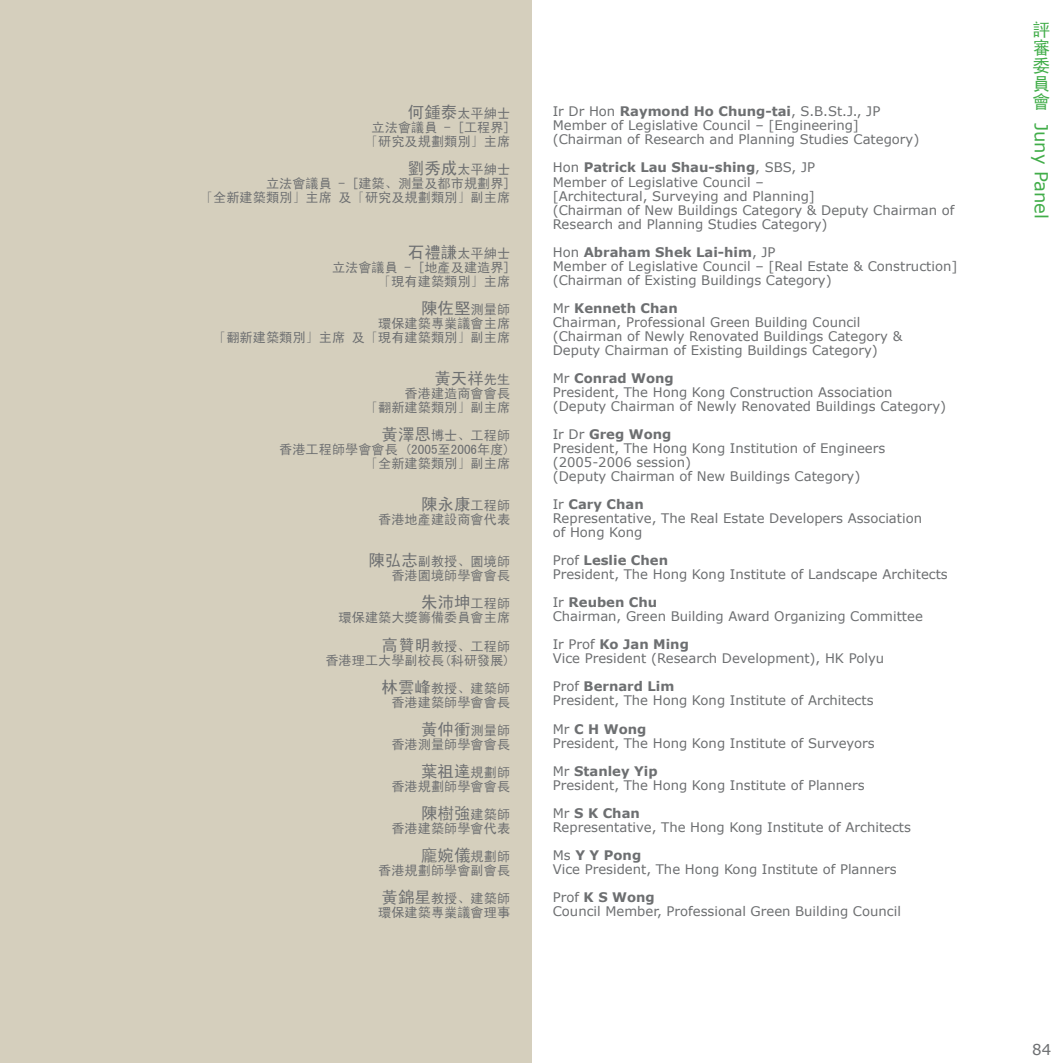
<style>
.page{position:relative;width:1063px;height:1063px;background:#fff}
.page>*{position:absolute;margin:0;border:0;box-sizing:border-box;transform-origin:0 0}
.t1{font:18px "Verdana";color:#41ad49}
.t2{font:18px/18px "Sim Hei";color:#41ad49;text-align:justify}
.t3{font:16.5px "Sim Hei";color:#6d6f71}
.t4{font:15px "Verdana";color:#6d6f71}
.t5{font:13.2px/14px "Verdana";color:#6d6f71}
.t6{font:13.2px/14px "Sim Hei";color:#6d6f71;text-align:right}
.s1{font-size:16.5px}
.s2{font-size:13.2px}
.s3{font-weight:700}
</style>
<div class="page">
<div style="left:0;top:0;width:531px;height:1063px;background:#d5cfbd"></div>
<p class="t6" style="left:365px;top:106px;width:147px"><span class="s1">何鍾泰</span>太平紳士<br>立法會議員 - [工程界]「研究及規劃類別」主席</p>
<p class="t6" style="left:200px;top:162px;width:312px"><span class="s1">劉秀成</span>太平紳士<br>立法會議員 - [建築、測量及都市規劃界]<br>「全新建築類別」主席 及「研究及規劃類別」副主席</p>
<p class="t6" style="left:332px;top:246px;width:180px"><span class="s1">石禮謙</span>太平紳士<br>立法會議員 - [地產及建造界]「現有建築類別」主席</p>
<p class="t3" style="left:421px;top:300px;width:91px">陳佐堅<span class="s2">測量師</span></p>
<p class="t6" style="left:213px;top:316px;width:299px">環保建築專業議會主席<br>「翻新建築類別」主席 及「現有建築類別」副主席</p>
<p class="t3" style="left:434px;top:370px;width:77px">黃天祥<span class="s2">先生</span></p>
<p class="t6" style="left:365px;top:386px;width:147px">香港建造商會會長<br>「翻新建築類別」副主席</p>
<p class="t6" style="left:279px;top:428px;width:233px"><span class="s1">黃澤恩</span>博士、工程師<br>香港工程師學會會長 (2005至2006年度)「全新建築類別」副主席</p>
<p class="t3" style="left:421px;top:496px;width:91px">陳永康<span class="s2">工程師</span></p>
<p class="t6" style="left:378px;top:513px;width:134px">香港地產建設商會代表</p>
<p class="t6" style="left:368px;top:555px;width:143px"><span class="s1">陳弘志</span>副教授、園境師香港園境師學會會長</p>
<p class="t3" style="left:421px;top:594px;width:91px">朱沛坤<span class="s2">工程師</span></p>
<p class="t6" style="left:339px;top:604px;width:173px;line-height:28px">環保建築大獎籌備委員會主席<span class="s1">高贊明</span>教授、工程師</p>
<p class="t6" style="left:325px;top:646px;width:186px;line-height:28px">香港理工大學副校長(科研發展)<span class="s1">林雲峰</span>教授、建築師</p>
<p class="t6" style="left:391px;top:695px;width:120px">香港建築師學會會長</p>
<p class="t3" style="left:421px;top:721px;width:91px">黃仲衝<span class="s2">測量師</span></p>
<p class="t6" style="left:391px;top:737px;width:120px">香港測量師學會會長</p>
<p class="t3" style="left:421px;top:763px;width:91px">葉祖達<span class="s2">規劃師</span></p>
<p class="t6" style="left:391px;top:779px;width:120px">香港規劃師學會會長</p>
<p class="t3" style="left:421px;top:805px;width:91px">陳樹強<span class="s2">建築師</span></p>
<p class="t6" style="left:391px;top:821px;width:120px">香港建築師學會代表</p>
<p class="t3" style="left:421px;top:847px;width:91px">龐婉儀<span class="s2">規劃師</span></p>
<p class="t6" style="left:378px;top:856px;width:134px;line-height:28px;text-align:left">香港規劃師學會副會長<span class="s1">黃錦星</span>教授、建築師</p>
<p class="t6" style="left:378px;top:905px;width:134px">環保建築專業議會理事</p>
<p class="t5" style="left:553px;top:104px;width:368px">Ir Dr Hon <span class="s3">Raymond Ho Chung-tai</span>, S.B.St.J., JP<br>Member of Legislative Council – [Engineering] (Chairman of Research and Planning Studies Category)</p>
<p class="t5" style="left:553px;top:160px;width:403px">Hon <span class="s3">Patrick Lau Shau-shing</span>, SBS, JP<br>Member of Legislative Council –<br>[Architectural, Surveying and Planning]<br>(Chairman of New Buildings Category &amp; Deputy Chairman of Research and Planning Studies Category)</p>
<p class="t5" style="left:553px;top:244px;width:406px">Hon <span class="s3">Abraham Shek Lai-him</span>, JP<br>Member of Legislative Council – [Real Estate &amp; Construction] (Chairman of Existing Buildings Category)</p>
<p class="t5" style="left:553px;top:300px;width:351px">Mr <span class="s3">Kenneth Chan<br></span>Chairman, Professional Green Building Council (Chairman of Newly Renovated Buildings Category &amp; Deputy Chairman of Existing Buildings Category)</p>
<p class="t5" style="left:553px;top:371px;width:395px">Mr <span class="s3">Conrad Wong<br></span>President, The Hong Kong Construction Association (Deputy Chairman of Newly Renovated Buildings Category)</p>
<p class="t5" style="left:553px;top:427px;width:334px">Ir Dr <span class="s3">Greg Wong<br></span>President, The Hong Kong Institution of Engineers (2005-2006 session)<br>(Deputy Chairman of New Buildings Category)</p>
<p class="t5" style="left:553px;top:497px;width:371px">Ir <span class="s3">Cary Chan<br></span>Representative, The Real Estate Developers Association of Hong Kong</p>
<p class="t5" style="left:553px;top:553px;width:397px">Prof <span class="s3">Leslie Chen<br></span>President, The Hong Kong Institute of Landscape Architects</p>
<p class="t5" style="left:553px;top:595px;width:372px">Ir <span class="s3">Reuben Chu<br></span>Chairman, Green Building Award Organizing Committee</p>
<p class="t5" style="left:553px;top:637px;width:333px">Ir Prof <span class="s3">Ko Jan Ming<br></span>Vice President (Research Development), HK Polyu</p>
<p class="t5" style="left:553px;top:679px;width:322px">Prof <span class="s3">Bernard Lim<br></span>President, The Hong Kong Institute of Architects</p>
<p class="t5" style="left:553px;top:721px;width:324px">Mr <span class="s3">C H Wong<br></span>President, The Hong Kong Institute of Surveyors</p>
<p class="t5" style="left:553px;top:763px;width:313px">Mr <span class="s3">Stanley Yip<br></span>President, The Hong Kong Institute of Planners</p>
<p class="t5" style="left:553px;top:805px;width:360px">Mr <span class="s3">S K Chan<br></span>Representative, The Hong Kong Institute of Architects</p>
<p class="t5" style="left:553px;top:848px;width:345px">Ms <span class="s3">Y Y Pong<br></span>Vice President, The Hong Kong Institute of Planners</p>
<p class="t5" style="left:553px;top:890px;width:350px">Prof <span class="s3">K S Wong<br></span>Council Member, Professional Green Building Council</p>
<h1 class="t2" style="left:1032px;top:20px;width:19px">評審委員會</h1>
<h1 class="t1" style="left:1053px;top:123px;width:98px;rotate:90deg">Juny Panel</h1>
<p class="t4" style="left:1032px;top:1040px;width:21px">84</p>
</div>
